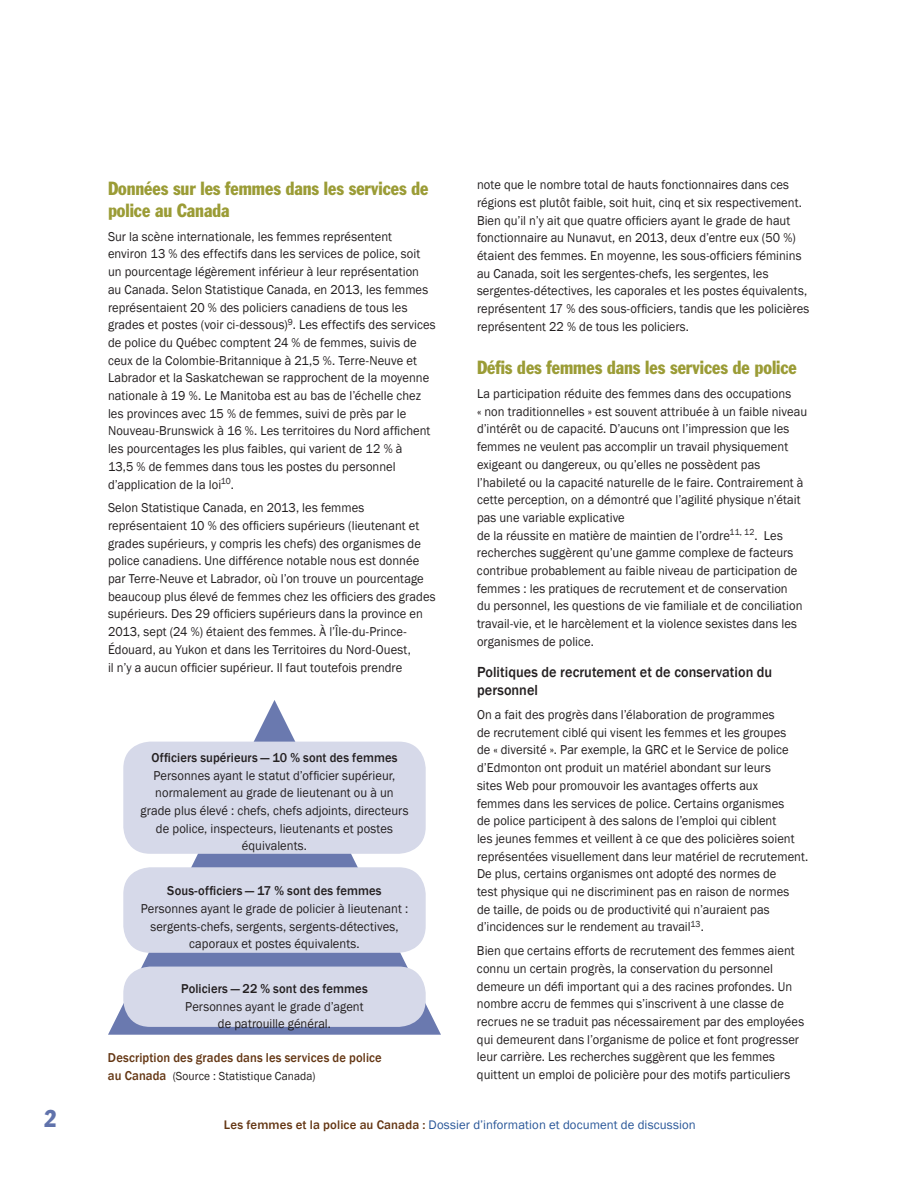
<style>
.page{position:relative;width:918px;height:1188px;background:#fff}
.page>*{position:absolute;margin:0;border:0;box-sizing:border-box;transform-origin:0 0}
.references{font:condensed 24px "Franklin Gothic";color:#6072ab;scale:.95 1}
.Heading_2{font:condensed 18.75px/22.5px "Franklin Gothic";letter-spacing:-.005em;color:#9b9c36;scale:.95 1}
.heading_3{font:500 15px/18px "Franklin Gothic";letter-spacing:.005em;color:#231f20;scale:.95 1}
.text{font:13.2px/17.7px "Franklin Gothic";letter-spacing:.005em;color:#231f20;scale:.95 1}
.text-2{font:500 13.2px "Franklin Gothic";letter-spacing:.01em;color:#231f20;scale:.95 1}
.text-3{font:500 13.2px "Franklin Gothic";letter-spacing:.01em;color:#643613;scale:.95 1}
.t1{font:12.75px "Franklin Gothic";letter-spacing:.005em;color:#285698}
.text-4{font:12px "Franklin Gothic";letter-spacing:.01em;color:#231f20;scale:.95 1}
.s1{font-weight:500;font-size:13.2px;color:#643613}
.s2{font-weight:500;color:#643613}
</style>
<div class="page">
<svg style="left:108px;top:700px;width:333px;height:335px"></svg>
<div style="left:123px;top:742px;width:303px;height:112px;background:#d6d9e9;border-radius:27px"></div>
<div style="left:123px;top:867px;width:303px;height:86px;background:#d6d9e9;border-radius:27px"></div>
<div style="left:123px;top:967px;width:303px;height:60px;background:#d6d9e9;border-radius:27px"></div>
<p class="Heading_2" style="left:108px;top:176px;width:339px">Données sur les femmes dans les services de police au Canada</p>
<p class="text" style="left:108px;top:228px;width:346px">Sur la scène internationale, les femmes représentent<br>environ 13 % des effectifs dans les services de police, soit un pourcentage légèrement inférieur à leur représentation<br>au Canada. Selon Statistique Canada, en 2013, les femmes représentaient 20 % des policiers canadiens de tous les grades et postes (voir ci-dessous)<sup>9</sup>. Les effectifs des services de police du Québec comptent 24 % de femmes, suivis de ceux de la Colombie-Britannique à 21,5 %. Terre-Neuve et Labrador et la Saskatchewan se rapprochent de la moyenne nationale à 19 %. Le Manitoba est au bas de l’échelle chez les provinces avec 15 % de femmes, suivi de près par le Nouveau-Brunswick à 16 %. Les territoires du Nord affichent les pourcentages les plus faibles, qui varient de 12 % à<br>13,5 % de femmes dans tous les postes du personnel d’application de la loi<sup>10</sup>.</p>
<p class="text" style="left:108px;top:499px;width:346px">Selon Statistique Canada, en 2013, les femmes représentaient 10 % des officiers supérieurs (lieutenant et grades supérieurs, y compris les chefs) des organismes de police canadiens. Une différence notable nous est donnée par Terre-Neuve et Labrador, où l’on trouve un pourcentage beaucoup plus élevé de femmes chez les officiers des grades supérieurs. Des 29 officiers supérieurs dans la province en 2013, sept (24 %) étaient des femmes. À l’Île-du-Prince-Édouard, au Yukon et dans les Territoires du Nord-Ouest,<br>il n’y a aucun officier supérieur. Il faut toutefois prendre</p>
<p class="text-2" style="left:151px;top:749px;width:261px">Officiers supérieurs — 10 % sont des femmes</p>
<p class="text" style="left:140px;top:767px;width:284px;text-align:center">Personnes ayant le statut d’officier supérieur, normalement au grade de lieutenant ou à un grade plus élevé : chefs, chefs adjoints, directeurs de police, inspecteurs, lieutenants et postes équivalents.</p>
<p class="text-2" style="left:167px;top:883px;width:227px">Sous-officiers — 17 % sont des femmes</p>
<p class="text" style="left:141px;top:900px;width:283px;text-align:center">Personnes ayant le grade de policier à lieutenant : sergents-chefs, sergents, sergents-détectives, caporaux et postes équivalents.</p>
<p class="text-2" style="left:181px;top:980px;width:198px">Policiers — 22 % sont des femmes</p>
<p class="text" style="left:185px;top:998px;width:189px;text-align:center">Personnes ayant le grade d’agent de patrouille général.</p>
<p class="text-3" style="left:108px;top:1050px;width:290px">Description des grades dans les services de police</p>
<p class="text-4" style="left:108px;top:1068px;width:220px"><span class="s1">au Canada</span> (Source : Statistique Canada)</p>
<p class="text" style="left:477px;top:176px;width:351px">note que le nombre total de hauts fonctionnaires dans ces régions est plutôt faible, soit huit, cinq et six respectivement.<br>Bien qu’il n’y ait que quatre officiers ayant le grade de haut fonctionnaire au Nunavut, en 2013, deux d’entre eux (50 %) étaient des femmes. En moyenne, les sous-officiers féminins au Canada, soit les sergentes-chefs, les sergentes, les sergentes-détectives, les caporales et les postes équivalents, représentent 17 % des sous-officiers, tandis que les policières représentent 22 % de tous les policiers.</p>
<p class="Heading_2" style="left:477px;top:356px;width:338px">Défis des femmes dans les services de police</p>
<p class="text" style="left:477px;top:385px;width:349px">La participation réduite des femmes dans des occupations<br>« non traditionnelles » est souvent attribuée à un faible niveau d’intérêt ou de capacité. D’aucuns ont l’impression que les femmes ne veulent pas accomplir un travail physiquement exigeant ou dangereux, ou qu’elles ne possèdent pas l’habileté ou la capacité naturelle de le faire. Contrairement à cette perception, on a démontré que l’agilité physique n’était pas une variable explicative<br>de la réussite en matière de maintien de l’ordre<sup>11,</sup> <sup>12</sup>. Les recherches suggèrent qu’une gamme complexe de facteurs contribue probablement au faible niveau de participation de femmes : les pratiques de recrutement et de conservation<br>du personnel, les questions de vie familiale et de conciliation travail-vie, et le harcèlement et la violence sexistes dans les organismes de police.</p>
<p class="heading_3" style="left:477px;top:664px;width:312px">Politiques de recrutement et de conservation du personnel</p>
<p class="text" style="left:477px;top:706px;width:350px">On a fait des progrès dans l’élaboration de programmes<br>de recrutement ciblé qui visent les femmes et les groupes<br>de « diversité ». Par exemple, la GRC et le Service de police d’Edmonton ont produit un matériel abondant sur leurs<br>sites Web pour promouvoir les avantages offerts aux<br>femmes dans les services de police. Certains organismes<br>de police participent à des salons de l’emploi qui ciblent<br>les jeunes femmes et veillent à ce que des policières soient représentées visuellement dans leur matériel de recrutement.<br>De plus, certains organismes ont adopté des normes de<br>test physique qui ne discriminent pas en raison de normes<br>de taille, de poids ou de productivité qui n’auraient pas d’incidences sur le rendement au travail<sup>13</sup>.</p>
<p class="text" style="left:477px;top:942px;width:346px">Bien que certains efforts de recrutement des femmes aient connu un certain progrès, la conservation du personnel demeure un défi important qui a des racines profondes. Un nombre accru de femmes qui s’inscrivent à une classe de recrues ne se traduit pas nécessairement par des employées qui demeurent dans l’organisme de police et font progresser leur carrière. Les recherches suggèrent que les femmes quittent un emploi de policière pour des motifs particuliers</p>
<p class="references" style="left:44px;top:1104px;width:14px">2</p>
<p class="t1" style="left:224px;top:1116px;width:473px"><span class="s2">Les femmes et la police au Canada :</span> Dossier d’information et document de discussion</p>
</div>
